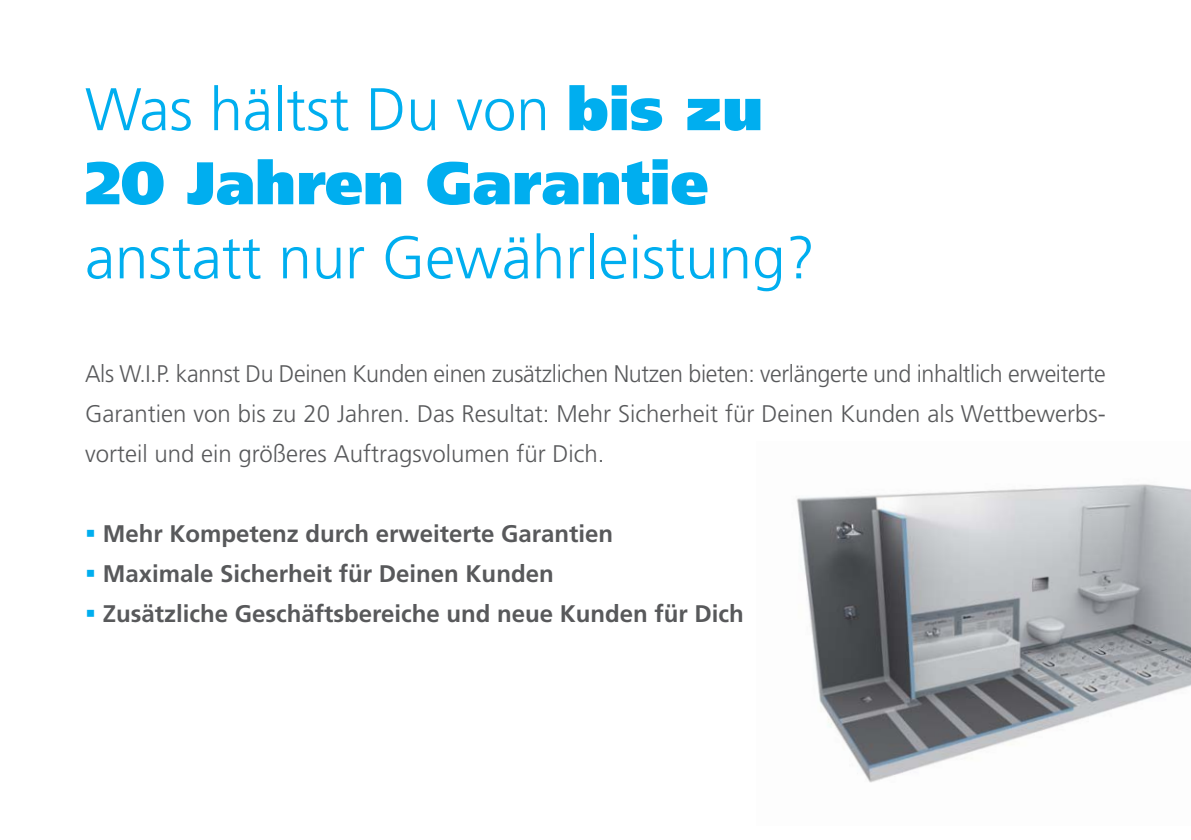
<style>
.page{position:relative;width:1191px;height:840px;background:#fff}
.page>*{position:absolute;margin:0;border:0;box-sizing:border-box;transform-origin:0 0}
.t1{font:900 60px/74px "Frutiger LT Com";color:#00aeef}
.t2{font:300 60px "Frutiger LT Com";color:#00aeef}
.t3{font:300 24px/40px "Frutiger LT Com";color:#58595b;text-align:justify}
.t4{font:700 24px "Frutiger LT Com";color:#58595b}
.s1{font-weight:300}
.s2{color:#00aeef}
</style>
<div class="page">
<img style="left:796px;top:484px;width:395px;height:299px">
<h1 class="t1" style="left:85px;top:77px;width:679px"><span class="s1">Was hältst Du von</span> bis zu<br>20 Jahren Garantie</h1>
<h1 class="t2" style="left:85px;top:233px;width:732px">anstatt nur Gewährleistung?</h1>
<p class="t3" style="left:85px;top:355px;width:1022px">Als W.I.P. kannst Du Deinen Kunden einen zusätzlichen Nutzen bieten: verlängerte und inhaltlich erweiterte Garantien von bis zu 20 Jahren. Das Resultat: Mehr Sicherheit für Deinen Kunden als Wettbewerbs&shy;vorteil und ein größeres Auftragsvolumen für Dich.</p>
<p class="t4" style="left:85px;top:524px;width:530px"><span class="s2">▪</span> Mehr Kompetenz durch erweiterte Garantien</p>
<p class="t4" style="left:85px;top:564px;width:470px"><span class="s2">▪</span> Maximale Sicherheit für Deinen Kunden</p>
<p class="t4" style="left:85px;top:604px;width:660px"><span class="s2">▪</span> Zusätzliche Geschäftsbereiche und neue Kunden für Dich</p>
</div>
